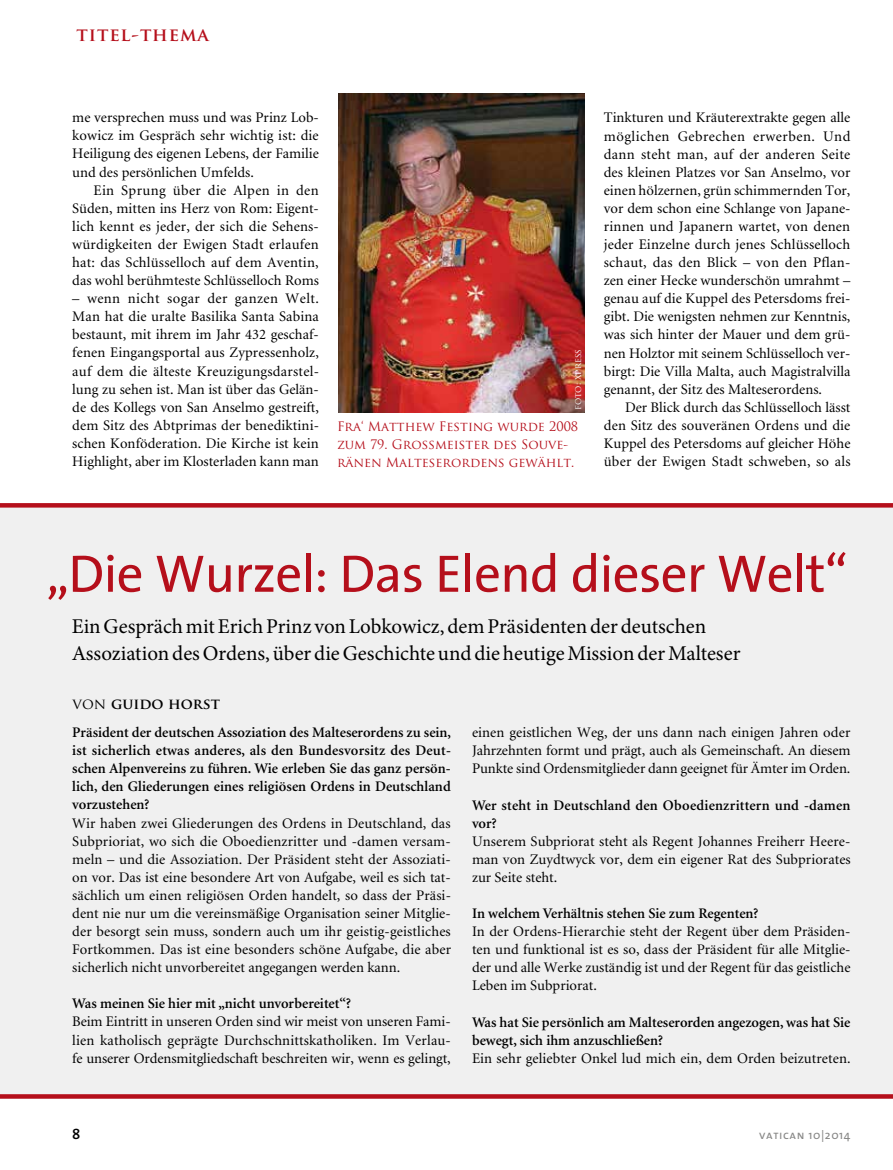
<style>
.page{position:relative;width:893px;height:1170px;background:#fff}
.page>*{position:absolute;margin:0;border:0;box-sizing:border-box;transform-origin:0 0}
.t1{font:53.1px "The Sans";letter-spacing:-.015em;color:#b50f1b}
.t2{font:21px/27px "Minion Pro";color:#000}
.t3{font:700 18px "Trajan Pro";letter-spacing:.05em;color:#b50f1b}
.t4{font:15px "The Sans Semi Bold Caps";color:#000}
.t5{font:14.7px/18.1px "Minion";color:#000;text-align:justify}
.t6{font:600 14.7px/18.1px "Minion";color:#000}
.t7{font:700 14.7px "Trajan Pro";letter-spacing:-.005em;color:#000}
.t8{font:12.75px/18px "Trajan Pro";color:#b50f1b}
.t9{font:12px "The Sans Caps";letter-spacing:.05em;color:#878786}
.t10{font:9px "Trajan Pro";color:#fff}
.s1{font-weight:400}
.s2{font-family:"The Sans"}
</style>
<div class="page">
<div style="left:0;top:505px;width:893px;height:593px;background:#f0f0f0"></div>
<svg style="left:0;top:503px;width:893px;height:4px;background:#b61420"></svg>
<svg style="left:0;top:1094px;width:893px;height:4px;background:#b81a26"></svg>
<img style="left:338px;top:94px;width:247px;height:318px">
<p class="t3" style="left:77px;top:23px;width:134px">TITEL-THEMA</p>
<p class="t5" style="left:72px;top:109px;width:248px">me versprechen muss und was Prinz Lob&shy;kowicz im Gespräch sehr wichtig ist: die Heiligung des eigenen Lebens, der Familie und des persönlichen Umfelds.</p>
<p class="t5" style="left:72px;top:181px;width:248px;text-indent:21px">Ein Sprung über die Alpen in den Süden, mitten ins Herz von Rom: Eigent&shy;lich kennt es jeder, der sich die Sehens&shy;würdigkeiten der Ewigen Stadt erlaufen hat: das Schlüsselloch auf dem Aventin, das wohl berühmteste Schlüsselloch Roms</p>
<p class="t5" style="left:72px;top:290px;width:248px">– wenn nicht sogar der ganzen Welt.<br>Man hat die uralte Basilika Santa Sabina bestaunt, mit ihrem im Jahr 432 geschaf&shy;fenen Eingangsportal aus Zypressenholz, auf dem die älteste Kreuzigungsdarstel&shy;lung zu sehen ist. Man ist über das Gelän&shy;de des Kollegs von San Anselmo gestreift, dem Sitz des Abtprimas der benediktini&shy;schen Konföderation. Die Kirche ist kein Highlight, aber im Klosterladen kann man</p>
<p class="t10" style="left:572px;top:410px;width:63px;rotate:-90deg">foto: xpress</p>
<p class="t8" style="left:337px;top:417px;width:243px">Fra‘ Matthew Festing wurde 2008 zum 79. Großmeister des Souve&shy;ränen Malteserordens gewählt.</p>
<p class="t5" style="left:604px;top:109px;width:248px">Tinkturen und Kräuterextrakte gegen alle möglichen Gebrechen erwerben. Und dann steht man, auf der anderen Seite des kleinen Platzes vor San Anselmo, vor einen hölzernen, grün schimmernden Tor, vor dem schon eine Schlange von Japane&shy;rinnen und Japanern wartet, von denen jeder Einzelne durch jenes Schlüsselloch schaut, das den Blick – von den Pflan&shy;zen einer Hecke wunderschön umrahmt – genau auf die Kuppel des Petersdoms frei&shy;gibt. Die wenigsten nehmen zur Kenntnis, was sich hinter der Mauer und dem grü&shy;nen Holztor mit seinem Schlüsselloch ver&shy;birgt: Die Villa Malta, auch Magistralvilla genannt, der Sitz des Malteserordens.</p>
<p class="t5" style="left:604px;top:398px;width:248px;text-indent:21px">Der Blick durch das Schlüsselloch lässt den Sitz des souveränen Ordens und die Kuppel des Petersdoms auf gleicher Höhe über der Ewigen Stadt schweben, so als</p>
<h1 class="t1" style="left:46px;top:539px;width:803px">„Die Wurzel: Das Elend dieser Welt“</h1>
<h2 class="t2" style="left:72px;top:612px;width:670px">Ein Gespräch mit Erich Prinz von Lobkowicz, dem Präsidenten der deutschen<br>Assoziation des Ordens, über die Geschichte und die heutige Mission der Malteser</h2>
<p class="t7" style="left:73px;top:694px;width:149px"><span class="s1">von</span> GUIDO HORST</p>
<p class="t6" style="left:72px;top:723px;width:380px;text-align:justify">Präsident der deutschen Assoziation des Malteserordens zu sein, ist sicherlich etwas anderes, als den Bundesvorsitz des Deut&shy;schen Alpenvereins zu führen. Wie erleben Sie das ganz persön&shy;lich, den Gliederungen eines religiösen Ordens in Deutschland vorzustehen?</p>
<p class="t5" style="left:72px;top:814px;width:380px">Wir haben zwei Gliederungen des Ordens in Deutschland, das Subprioriat, wo sich die Oboedienzritter und -damen versam&shy;meln – und die Assoziation. Der Präsident steht der Assoziati&shy;on vor. Das ist eine besondere Art von Aufgabe, weil es sich tat&shy;sächlich um einen religiösen Orden handelt, so dass der Präsi&shy;dent nie nur um die vereinsmäßige Organisation seiner Mitglie&shy;der besorgt sein muss, sondern auch um ihr geistig-geistliches Fortkommen. Das ist eine besonders schöne Aufgabe, die aber sicherlich nicht unvorbereitet angegangen werden kann.</p>
<p class="t6" style="left:72px;top:994px;width:280px">Was meinen Sie hier mit „nicht unvorbereitet“?</p>
<p class="t5" style="left:72px;top:1013px;width:380px">Beim Eintritt in unseren Orden sind wir meist von unseren Fami&shy;lien katholisch geprägte Durchschnittskatholiken. Im Verlau&shy;fe unserer Ordensmitgliedschaft beschreiten wir, wenn es gelingt,</p>
<p class="t5" style="left:472px;top:723px;width:380px">einen geistlichen Weg, der uns dann nach einigen Jahren oder Jahrzehnten formt und prägt, auch als Gemeinschaft. An diesem Punkte sind Ordensmitglieder dann geeignet für Ämter im Orden.</p>
<p class="t6" style="left:472px;top:796px;width:380px">Wer steht in Deutschland den Oboedienzrittern und -damen vor?</p>
<p class="t5" style="left:472px;top:832px;width:380px">Unserem Subpriorat steht als Regent Johannes Freiherr Heere&shy;man von Zuydtwyck vor, dem ein eigener Rat des Subpriorates zur Seite steht.</p>
<p class="t6" style="left:472px;top:904px;width:288px">In welchem Verhältnis stehen Sie zum Regenten?</p>
<p class="t5" style="left:472px;top:922px;width:380px">In der Ordens-Hierarchie steht der Regent über dem Präsiden&shy;ten und funktional ist es so, dass der Präsident für alle Mitglie&shy;der und alle Werke zuständig ist und der Regent für das geistliche Leben im Subpriorat.</p>
<p class="t6" style="left:472px;top:1013px;width:380px">Was hat Sie persönlich am Malteserorden angezogen, was hat Sie bewegt, sich ihm anzuschließen?</p>
<p class="t5" style="left:472px;top:1049px;width:380px">Ein sehr geliebter Onkel lud mich ein, dem Orden beizutreten.</p>
<p class="t4" style="left:72px;top:1123px;width:10px">8</p>
<p class="t9" style="left:759px;top:1126px;width:93px">vatican <span class="s2">10</span>|<span class="s2">2014</span></p>
</div>
